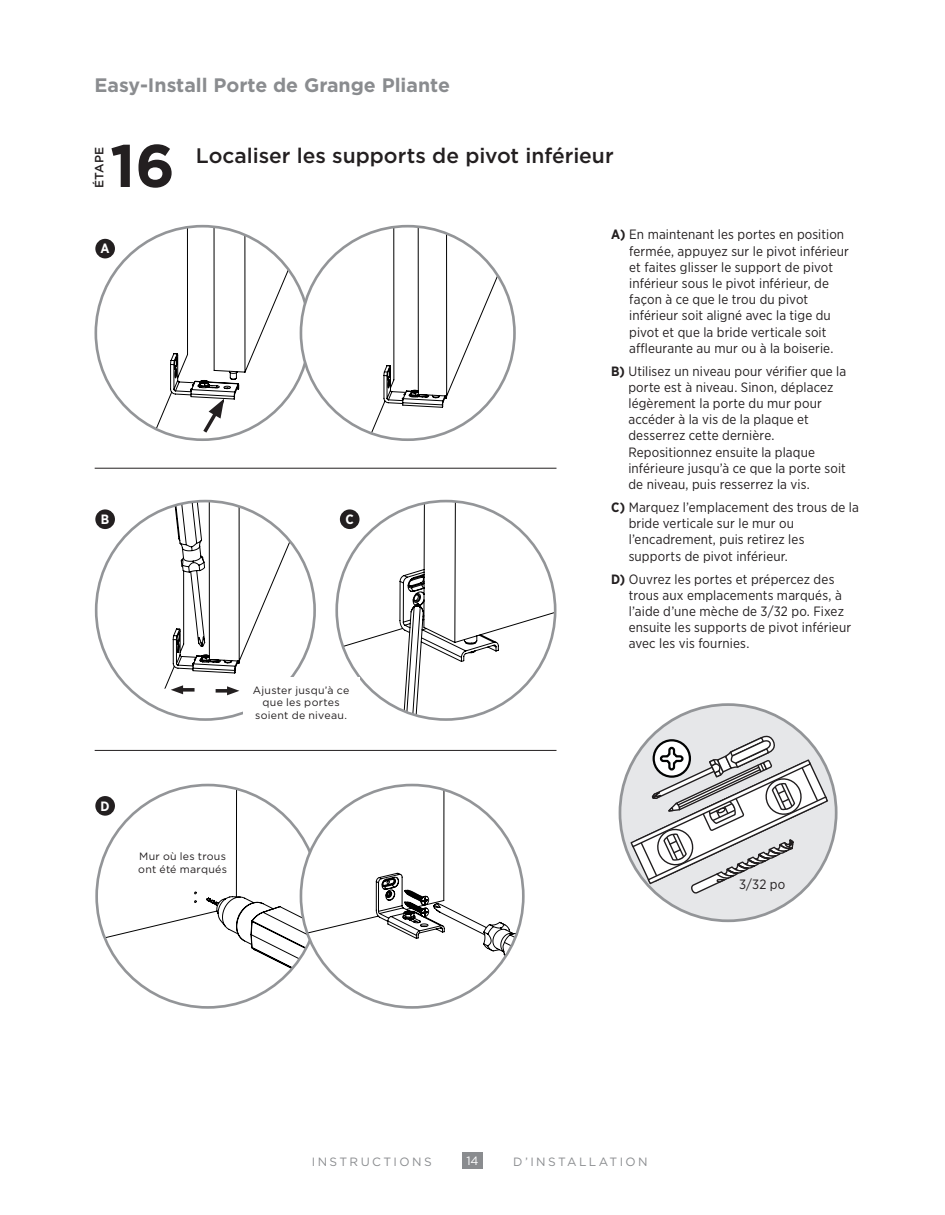
<style>
.page{position:relative;width:945px;height:1215px;background:#fff}
.page>*{position:absolute;margin:0;border:0;box-sizing:border-box;transform-origin:0 0}
.t1{font:700 60px "Gotham";color:#231f20}
.t2{font:500 21px "Gotham";color:#231f20}
.t3{font:700 19.5px "Gotham";color:#8a8c8f}
.t4{font:13.5px/16.2px "Gotham Narrow";letter-spacing:.01em;color:#231f20}
.t5{font:700 13.5px "Gotham Narrow";color:#fff}
.t6{font:12px "Gotham HTF";letter-spacing:.2em;color:#8a8c8f}
.t7{font:500 12px "Gotham";letter-spacing:.02em;color:#231f20}
.t8{font:12px "Gotham";color:#fff}
.t9{font:10.65px/12.8px "Gotham";letter-spacing:.025em;color:#231f20}
.s1{font-weight:700}
</style>
<div class="page">
<div style="left:462px;top:1152px;width:21px;height:17px;background:#8a8c8f"></div>
<svg style="left:98px;top:785px;width:203px;height:222px"></svg>
<svg style="left:301px;top:785px;width:221px;height:222px"></svg>
<svg style="left:338px;top:501px;width:215px;height:219px"></svg>
<hr style="left:95px;top:468px;width:462px;height:1px;background:#231f20">
<hr style="left:95px;top:750px;width:462px;height:1px;background:#231f20">
<svg style="left:96px;top:226px;width:409px;height:214px"></svg>
<svg style="left:103px;top:501px;width:205px;height:194px"></svg>
<div style="left:95px;top:239px;width:20px;height:19px;background:#231f20;border-radius:50%"></div>
<div style="left:95px;top:509px;width:20px;height:20px;background:#231f20;border-radius:50%"></div>
<div style="left:95px;top:796px;width:20px;height:20px;background:#231f20;border-radius:50%"></div>
<div style="left:340px;top:509px;width:20px;height:20px;background:#231f20;border-radius:50%"></div>
<div style="left:243px;top:677px;width:117px;height:51px;background:#fff"></div>
<div style="left:620px;top:705px;width:216px;height:216px;background:#e6e7e9;border-radius:50%"></div>
<svg style="left:629px;top:733px;width:200px;height:162px"></svg>
<h3 class="t3" style="left:94px;top:72px;width:357px">Easy-Install Porte de Grange Pliante</h3>
<p class="t7" style="left:91px;top:188px;width:43px;rotate:-90deg">ÉTAPE</p>
<h1 class="t1" style="left:110px;top:126px;width:66px">16</h1>
<h2 class="t2" style="left:196px;top:141px;width:419px">Localiser les supports de pivot inférieur</h2>
<p class="t5" style="left:101px;top:240px;width:11px">A</p>
<p class="t5" style="left:101px;top:510px;width:10px">B</p>
<p class="t5" style="left:345px;top:510px;width:10px">C</p>
<p class="t9" style="left:253px;top:683px;width:98px;text-align:center">Ajuster jusqu’à ce que les portes soient de niveau.</p>
<p class="t5" style="left:101px;top:797px;width:11px">D</p>
<p class="t9" style="left:138px;top:850px;width:90px">Mur où les trous ont été marqués</p>
<p class="t4" style="left:629px;top:226px;width:221px;text-indent:-18px"><span class="s1">A)</span> En maintenant les portes en position fermée, appuyez sur le pivot inférieur et faites glisser le support de pivot inférieur sous le pivot inférieur, de façon à ce que le trou du pivot inférieur soit aligné avec la tige du pivot et que la bride verticale soit affleurante au mur ou à la boiserie.</p>
<p class="t4" style="left:628px;top:363px;width:219px;text-indent:-17px"><span class="s1">B)</span> Utilisez un niveau pour vérifier que la porte est à niveau. Sinon, déplacez légèrement la porte du mur pour accéder à la vis de la plaque et desserrez cette dernière.<br>Repositionnez ensuite la plaque inférieure jusqu’à ce que la porte soit de niveau, puis resserrez la vis.</p>
<p class="t4" style="left:629px;top:499px;width:232px;text-indent:-18px"><span class="s1">C)</span> Marquez l’emplacement des trous de la bride verticale sur le mur ou l’encadrement, puis retirez les supports de pivot inférieur.</p>
<p class="t4" style="left:629px;top:570px;width:224px;text-indent:-18px"><span class="s1">D)</span> Ouvrez les portes et prépercez des trous aux emplacements marqués, à l’aide d’une mèche de 3/32 po. Fixez ensuite les supports de pivot inférieur avec les vis fournies.</p>
<p class="t4" style="left:739px;top:876px;width:48px">3/32 po</p>
<p class="t6" style="left:312px;top:1155px;width:121px">INSTRUCTIONS</p>
<p class="t8" style="left:466px;top:1154px;width:14px">14</p>
<p class="t6" style="left:513px;top:1155px;width:136px">D’INSTALLATION</p>
</div>
